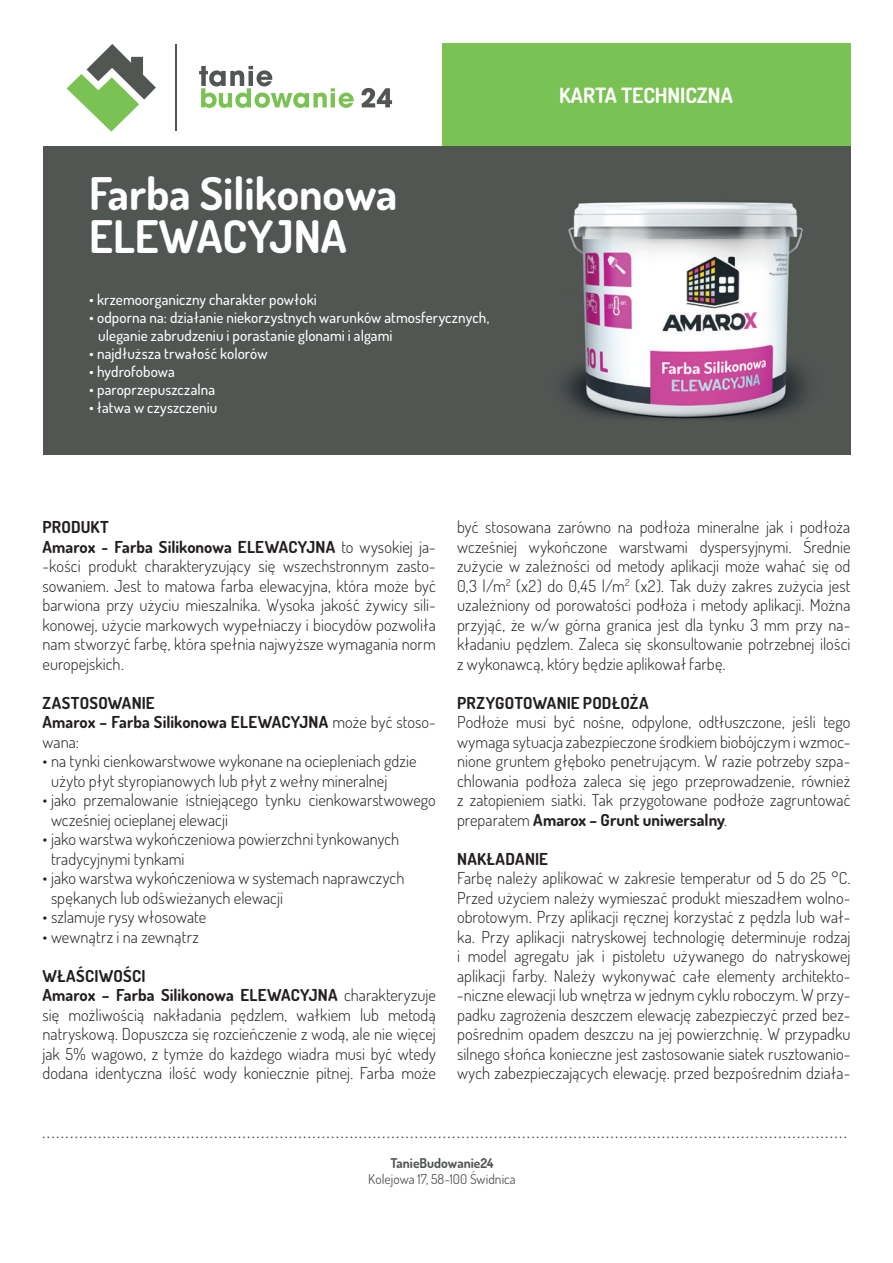
<style>
.page{position:relative;width:893px;height:1263px;background:#fff}
.page>*{position:absolute;margin:0;border:0;box-sizing:border-box;transform-origin:0 0}
.t1{font:700 45px/43.5px "Dosis";color:#fff}
.t2{font:700 21px "Dosis";color:#fff}
.t3{font:300 16.5px/19.5px "Dosis";color:#231f20}
.t4{font:700 16.5px/19.5px "Dosis";letter-spacing:.01em;color:#231f20}
.t5{font:500 15px/18px "Dosis";letter-spacing:.005em;color:#fff}
.t6{font:13.95px "Century Gothic";color:#525653}
.t7{font:13.5px "Dosis";letter-spacing:.005em;color:#525653}
.t8{font:700 13.5px "Dosis";color:#525653}
.s1{font-weight:700}
.s2{font-weight:300}
</style>
<div class="page">
<div style="left:43px;top:146px;width:807px;height:308px;background:#525653"></div>
<svg style="left:199px;top:66px;width:155px;height:42px"></svg>
<svg style="left:362px;top:88px;width:30px;height:19px"></svg>
<svg style="left:67px;top:44px;width:89px;height:88px"></svg>
<hr style="left:175px;top:44px;width:2px;height:86px;background:#525653">
<div style="left:443px;top:43px;width:407px;height:103px;background:#7ac253"></div>
<img style="left:513px;top:201px;width:337px;height:254px">
<h1 class="t1" style="left:89px;top:171px;width:310px">Farba Silikonowa<br>ELEWACYJNA</h1>
<p class="t5" style="left:89px;top:291px;width:229px">• krzemoorganiczny charakter powłoki</p>
<p class="t5" style="left:98px;top:309px;width:392px;text-indent:-9px">• odporna na: działanie niekorzystnych warunków atmosferycznych, uleganie zabrudzeniu i porastanie glonami i algami</p>
<p class="t5" style="left:89px;top:345px;width:180px">• najdłuższa trwałość kolorów</p>
<p class="t5" style="left:89px;top:363px;width:87px">• hydrofobowa</p>
<p class="t5" style="left:89px;top:381px;width:127px">• paroprzepuszczalna</p>
<p class="t5" style="left:89px;top:399px;width:130px">• łatwa w czyszczeniu</p>
<p class="t2" style="left:559px;top:83px;width:175px">KARTA TECHNICZNA</p>
<p class="t3" style="left:43px;top:517px;width:395px"><span class="s1">PRODUKT<br>Amarox - Farba Silikonowa ELEWACYJNA</span> to wysokiej ja--kości produkt charakteryzujący się wszechstronnym zasto&shy;sowaniem. Jest to matowa farba elewacyjna, która może być barwiona przy użyciu mieszalnika. Wysoka jakość żywicy sili&shy;konowej, użycie markowych wypełniaczy i biocydów pozwoliła nam stworzyć farbę, która spełnia najwyższe wymagania norm europejskich.</p>
<p class="t4" style="left:43px;top:693px;width:395px">ZASTOSOWANIE<br>Amarox – Farba Silikonowa ELEWACYJNA <span class="s2">może być stoso&shy;wana:</span></p>
<p class="t3" style="left:51px;top:751px;width:367px;text-indent:-9px">• na tynki cienkowarstwowe wykonane na ociepleniach gdzie użyto płyt styropianowych lub płyt z wełny mineralnej</p>
<p class="t3" style="left:51px;top:790px;width:386px;text-indent:-9px">• jako przemalowanie istniejącego tynku cienkowarstwowego wcześniej ocieplanej elewacji</p>
<p class="t3" style="left:51px;top:829px;width:350px;text-indent:-9px">• jako warstwa wykończeniowa powierzchni tynkowanych tradycyjnymi tynkami</p>
<p class="t3" style="left:51px;top:868px;width:355px;text-indent:-9px">• jako warstwa wykończeniowa w systemach naprawczych spękanych lub odświeżanych elewacji</p>
<p class="t3" style="left:43px;top:907px;width:165px">• szlamuje rysy włosowate</p>
<p class="t3" style="left:43px;top:926px;width:158px">• wewnątrz i na zewnątrz</p>
<p class="t3" style="left:43px;top:965px;width:395px"><span class="s1">WŁAŚCIWOŚCI<br>Amarox – Farba Silikonowa ELEWACYJNA</span> charakteryzuje się możliwością nakładania pędzlem, wałkiem lub metodą natryskową. Dopuszcza się rozcieńczenie z wodą, ale nie więcej jak 5% wagowo, z tymże do każdego wiadra musi być wtedy dodana identyczna ilość wody koniecznie pitnej. Farba może</p>
<p class="t3" style="left:457px;top:517px;width:395px;text-align:justify">być stosowana zarówno na podłoża mineralne jak i podłoża wcześniej wykończone warstwami dyspersyjnymi. Średnie zużycie w zależności od metody aplikacji może wahać się od 0,3 l/m<sup>2</sup> (x2) do 0,45 l/m<sup>2</sup> (x2). Tak duży zakres zużycia jest uzależniony od porowatości podłoża i metody aplikacji. Można przyjąć, że w/w górna granica jest dla tynku 3 mm przy na&shy;kładaniu pędzlem. Zaleca się skonsultowanie potrzebnej ilości z wykonawcą, który będzie aplikował farbę.</p>
<p class="t4" style="left:457px;top:693px;width:193px">PRZYGOTOWANIE PODŁOŻA</p>
<p class="t3" style="left:457px;top:712px;width:395px;text-align:justify">Podłoże musi być nośne, odpylone, odtłuszczone, jeśli tego wymaga sytuacja zabezpieczone środkiem biobójczym i wzmoc&shy;nione gruntem głęboko penetrującym. W razie potrzeby szpa&shy;chlowania podłoża zaleca się jego przeprowadzenie, również z zatopieniem siatki. Tak przygotowane podłoże zagruntować preparatem <span class="s1">Amarox – Grunt uniwersalny</span>.</p>
<p class="t4" style="left:457px;top:849px;width:92px">NAKŁADANIE</p>
<p class="t3" style="left:457px;top:868px;width:395px;text-align:justify">Farbę należy aplikować w zakresie temperatur od 5 do 25 °C.<br>Przed użyciem należy wymieszać produkt mieszadłem wolno&shy;obrotowym. Przy aplikacji ręcznej korzystać z pędzla lub wał&shy;ka. Przy aplikacji natryskowej technologię determinuje rodzaj i model agregatu jak i pistoletu używanego do natryskowej aplikacji farby. Należy wykonywać całe elementy architekto--niczne elewacji lub wnętrza w jednym cyklu roboczym. W przy&shy;padku zagrożenia deszczem elewację zabezpieczyć przed bez&shy;pośrednim opadem deszczu na jej powierzchnię. W przypadku silnego słońca konieczne jest zastosowanie siatek rusztowanio&shy;wych zabezpieczających elewację. przed bezpośrednim działa-</p>
<p class="t6" style="left:37px;top:1124px;width:812px">…………………………………………………………………………………………………………………………………………………………</p>
<p class="t8" style="left:391px;top:1155px;width:105px">TanieBudowanie24</p>
<p class="t7" style="left:368px;top:1171px;width:149px">Kolejowa 17, 58-100 Świdnica</p>
</div>
